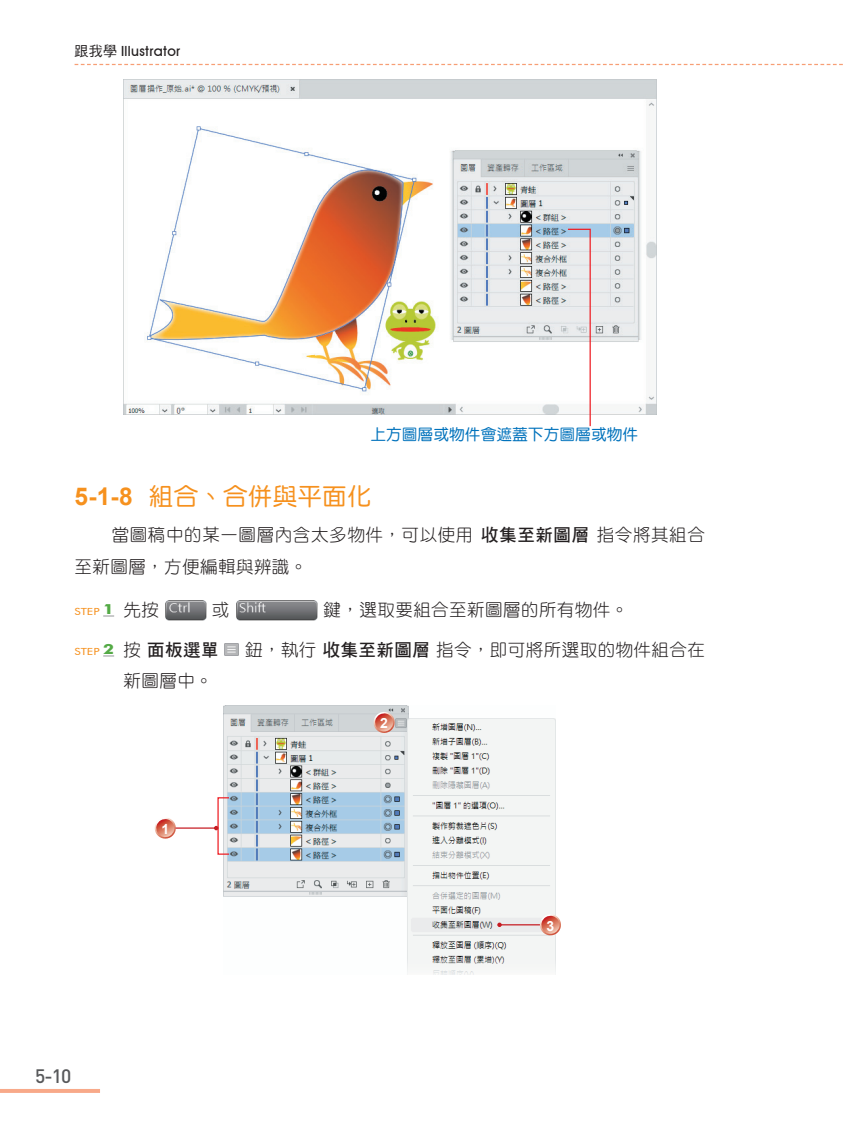
<style>
.page{position:relative;width:844px;height:1141px;background:#fff}
.page>*{position:absolute;margin:0;border:0;box-sizing:border-box;transform-origin:0 0}
.t1{font:24.5px "DF Yuan Std W5";letter-spacing:.01em;color:#f6911e}
.t2{font:500 19.25px "DIN Pro";color:#57585a}
.t3{font:17.5px/31.5px "DF Yuan Std W3";letter-spacing:.025em;color:#231f20}
.t4{font:15.75px "DF Yuan Std W5";color:#0072bc}
.t5{font:500 14px "Avant Garde IT Cby BT";letter-spacing:.025em;color:#231f20}
.t6{font:700 14px "Arial";color:#fff}
.t7{font:9.8px "Futura BT";color:#f6911e;scale:1.25 1}
.s1{font-family:"DF Hei Std W5";font-weight:400}
.s2{font-family:"Arial";font-weight:700}
.s3{font-family:"DF Hei Std W7"}
.s4{font-weight:700;font-size:14px;color:#54aa46}
.s5{font-family:"DF Yuan Std W3";font-size:17.5px;color:#231f20}
.s6{font-family:"DF Hei Std W7";font-size:17.5px;color:#231f20}
</style>
<div class="page">
<svg style="left:75px;top:64px;width:768px;height:1px"></svg>
<svg style="left:0;top:1089px;width:100px;height:4px"></svg>
<img style="left:165px;top:600px;width:41px;height:21px">
<img style="left:236px;top:600px;width:82px;height:21px">
<img style="left:225px;top:644px;width:14px;height:12px">
<img style="left:123px;top:79px;width:533px;height:335px">
<svg style="left:566px;top:228px;width:25px;height:199px"></svg>
<img style="left:224px;top:705px;width:331px;height:269px">
<hr style="left:168px;top:827px;width:48px;height:2px;background:#c61c22">
<svg style="left:214px;top:826px;width:4px;height:4px"></svg>
<svg style="left:154px;top:818px;width:22px;height:21px"></svg>
<svg style="left:373px;top:712px;width:22px;height:22px"></svg>
<hr style="left:499px;top:924px;width:48px;height:1px;background:#c61c22">
<svg style="left:497px;top:923px;width:4px;height:4px"></svg>
<svg style="left:539px;top:914px;width:22px;height:22px"></svg>
<p class="t5" style="left:74px;top:43px;width:107px"><span class="s1">跟我學</span> Illustrator</p>
<p class="t4" style="left:370px;top:426px;width:269px">上方圖層或物件會遮蓋下方圖層或物件</p>
<h1 class="t1" style="left:74px;top:483px;width:298px"><span class="s2">5-1-8</span> 組合、合併與平面化</h1>
<p class="t3" style="left:74px;top:519px;width:631px;text-indent:37px">當圖稿中的某一圖層內含太多物件，可以使用<span class="s3">收集至新圖層</span>指令將其組合至新圖層，方便編輯與辨識。</p>
<p class="t7" style="left:74px;top:605px;width:69px">STEP <span class="s4">1</span> <span class="s5">先按</span></p>
<p class="t3" style="left:212px;top:593px;width:19px">或</p>
<p class="t3" style="left:323px;top:593px;width:306px">鍵，選取要組合至新圖層的所有物件。</p>
<p class="t7" style="left:74px;top:645px;width:117px">STEP <span class="s4">2</span> <span class="s5">按</span><span class="s6">面板選單</span></p>
<p class="t3" style="left:245px;top:633px;width:461px">鈕，執行<span class="s3">收集至新圖層</span>指令，即可將所選取的物件組合在</p>
<p class="t3" style="left:123px;top:665px;width:91px">新圖層中。</p>
<p class="t6" style="left:161px;top:819px;width:9px">1</p>
<p class="t2" style="left:35px;top:1063px;width:38px">5-10</p>
<p class="t6" style="left:380px;top:713px;width:9px">2</p>
<p class="t6" style="left:546px;top:916px;width:9px">3</p>
</div>
